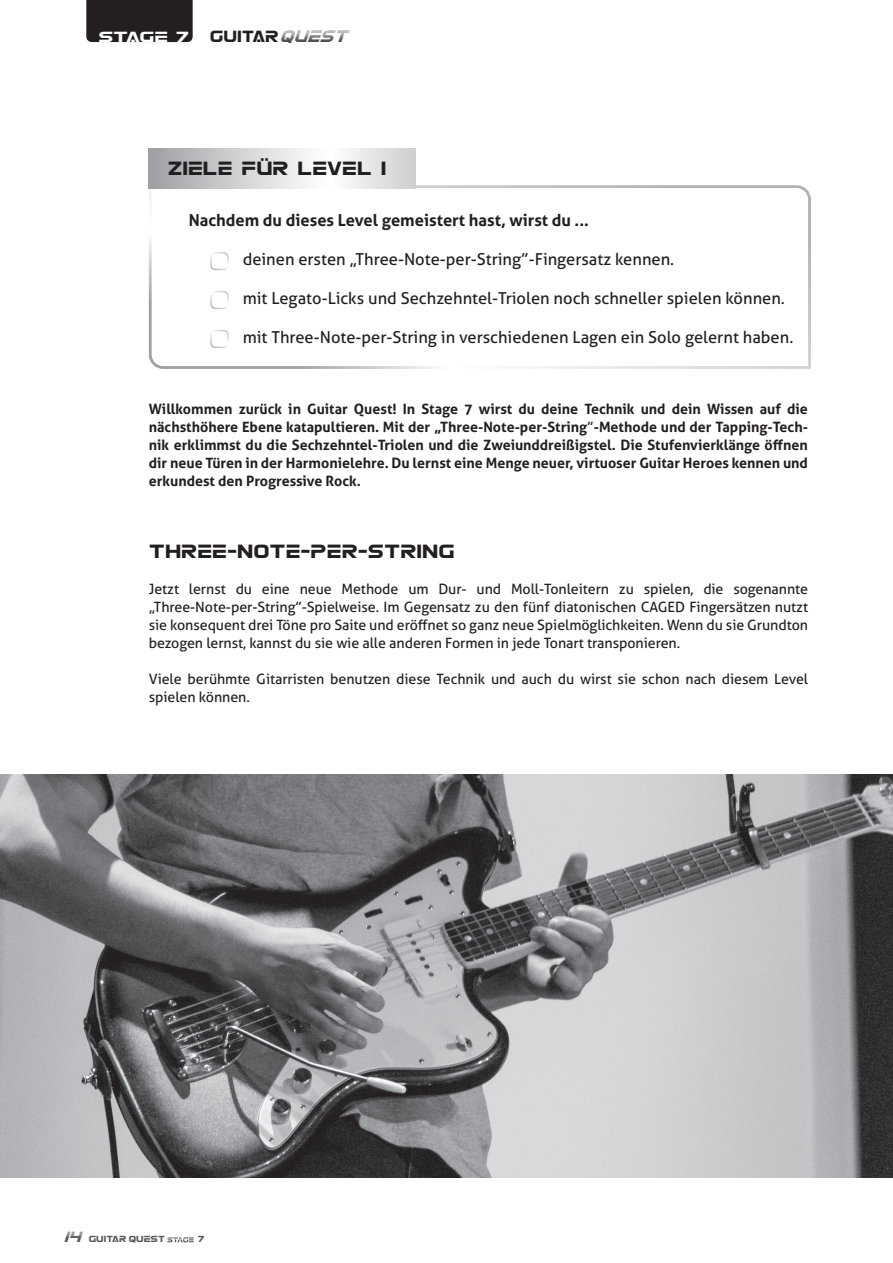
<style>
.page{position:relative;width:893px;height:1263px;background:#fff}
.page>*{position:absolute;margin:0;border:0;box-sizing:border-box;transform-origin:0 0}
.t1{font:19.5px "Eurofighter";color:#231f20}
.t2{font:16.5px "Aller";color:#231f20}
.t3{font:700 16.5px "Aller";color:#231f20}
.t4{font:15px "Eurofighter Expanded";letter-spacing:-.015em;color:#fff}
.t5{font:14.25px/18px "Aller";letter-spacing:-.005em;color:#231f20;text-align:justify}
.t6{font:700 14.25px/18px "Aller";color:#231f20;text-align:justify}
.t7{font:9px "Eurofighter";color:#57585a}
.s1{font-family:"Eurofighter";font-size:16.5px;color:#231f20}
.s2{font-family:"Eurofighter Gradient";font-style:italic;font-size:16.5px;color:#231f20}
.s3{font-weight:400}
.s4{font-family:"Eurofighter Halftone";font-style:italic;font-size:15px}
</style>
<div class="page">
<div style="left:86px;top:0;width:107px;height:42px;background:#231f20"></div>
<svg style="left:167px;top:1237px;width:27px;height:5px"></svg>
<svg style="left:148px;top:184px;width:663px;height:185px"></svg>
<div style="left:210px;top:252px;width:19px;height:18px;border:2px solid #fff;border-radius:4px"></div>
<div style="left:210px;top:291px;width:19px;height:18px;border:2px solid #fff;border-radius:4px"></div>
<div style="left:210px;top:330px;width:19px;height:18px;border:2px solid #fff;border-radius:4px"></div>
<svg style="left:149px;top:148px;width:266px;height:40px"></svg>
<img style="left:0;top:774px;width:893px;height:404px">
<p class="t4" style="left:98px;top:29px;width:250px">STAGE 7 <span class="s1">GUITAR</span><span class="s2">QUEST</span></p>
<h1 class="t1" style="left:168px;top:159px;width:220px">ZIELE FÜR LEVEL 1</h1>
<p class="t3" style="left:189px;top:210px;width:402px">Nachdem du dieses Level gemeistert hast, wirst du ...</p>
<p class="t2" style="left:243px;top:249px;width:433px">deinen ersten „Three-Note-per-String”-Fingersatz kennen.</p>
<p class="t2" style="left:243px;top:288px;width:544px">mit Legato-Licks und Sechzehntel-Triolen noch schneller spielen können.</p>
<p class="t2" style="left:243px;top:327px;width:552px">mit Three-Note-per-String in verschiedenen Lagen ein Solo gelernt haben.</p>
<p class="t6" style="left:149px;top:400px;width:661px">Willkommen zurück in Guitar Quest! In Stage 7 wirst du deine Technik und dein Wissen auf die nächsthöhere Ebene katapultieren. Mit der „Three-Note-per-String<span class="s3">”</span>-Methode und der Tapping-Tech&shy;nik erklimmst du die Sechzehntel-Triolen und die Zweiunddreißigstel. Die Stufenvierklänge öffnen dir neue Türen in der Harmonielehre. Du lernst eine Menge neuer, virtuoser Guitar Heroes kennen und erkundest den Progressive Rock.</p>
<h1 class="t1" style="left:149px;top:541px;width:307px">THREE-NOTE-PER-STRING</h1>
<p class="t5" style="left:149px;top:580px;width:661px">Jetzt lernst du eine neue Methode um Dur- und Moll-Tonleitern zu spielen, die sogenannte „Three-Note-per-String”-Spielweise. Im Gegensatz zu den fünf diatonischen CAGED Fingersätzen nutzt sie konsequent drei Töne pro Saite und eröffnet so ganz neue Spielmöglichkeiten. Wenn du sie Grundton bezogen lernst, kannst du sie wie alle anderen Formen in jede Tonart transponieren.</p>
<p class="t5" style="left:149px;top:670px;width:661px">Viele berühmte Gitarristen benutzen diese Technik und auch du wirst sie schon nach diesem Level spielen können.</p>
<p class="t7" style="left:64px;top:1234px;width:103px"><span class="s4">14</span> GUITAR QUEST</p>
<p class="t7" style="left:198px;top:1234px;width:8px">7</p>
</div>
